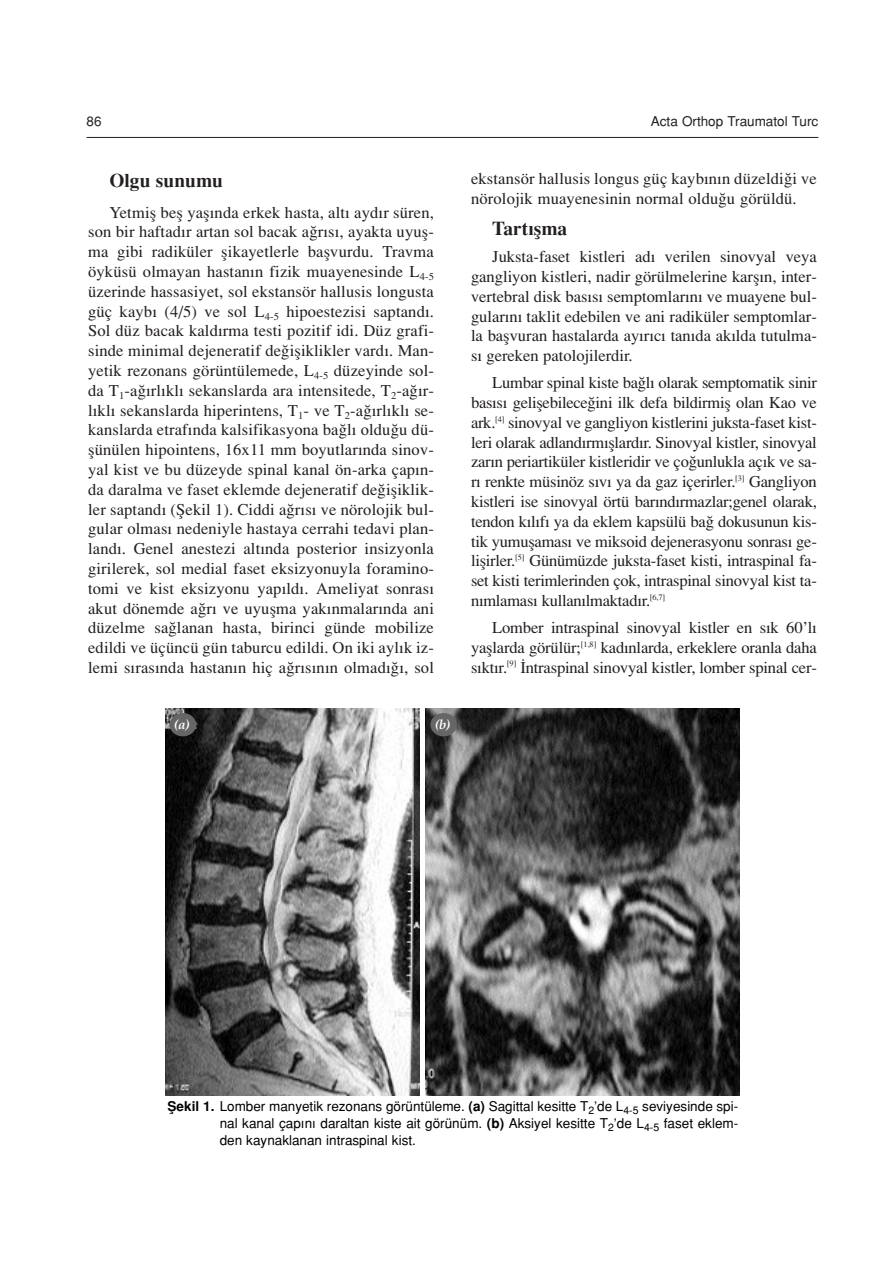
<style>
.page{position:relative;width:893px;height:1263px;background:#fff}
.page>*{position:absolute;margin:0;border:0;box-sizing:border-box;transform-origin:0 0}
.t1{font:19.5px "Times Turk B";color:#231f20}
.t2{font:16.5px/19.8px "Times Turk";color:#231f20;text-align:justify}
.t3{font:13.5px/16.6px "Helvetica Turk";color:#000;text-align:justify}
.t4{font:13.5px "Helvetica Turk";color:#231f20}
.t5{font:13.5px "Palatino Turk BI";color:#fff}
.s1{font-family:"Helvetica Turk B"}
</style>
<div class="page">
<hr style="left:87px;top:137px;width:731px;height:1px;background:#231f20">
<img style="left:426px;top:709px;width:313px;height:387px">
<img style="left:165px;top:709px;width:254px;height:387px">
<div style="left:170px;top:713px;width:26px;height:23px;background:#666;border-radius:50%"></div>
<div style="left:430px;top:713px;width:27px;height:23px;background:#666;border-radius:50%"></div>
<p class="t4" style="left:87px;top:116px;width:17px">86</p>
<p class="t4" style="left:651px;top:116px;width:169px">Acta Orthop Traumatol Turc</p>
<p class="t1" style="left:109px;top:174px;width:115px">Olgu sunumu</p>
<p class="t2" style="left:88px;top:204px;width:347px;text-indent:21px">Yetmifl befl yafl›nda erkek hasta, alt› ayd›r süren, son bir haftad›r artan sol bacak a¤r›s›, ayakta uyufl&shy;ma gibi radiküler flikayetlerle baflvurdu. Travma öyküsü olmayan hastan›n fizik muayenesinde L<sub>4-5 </sub>üzerinde hassasiyet, sol ekstansör hallusis longusta güç kayb› (4/5) ve sol L<sub>4-5</sub> hipoestezisi saptand›.<br>Sol düz bacak kald›rma testi pozitif idi. Düz grafi&shy;sinde minimal dejeneratif de¤ifliklikler vard›. Man&shy;yetik rezonans görüntülemede, L<sub>4-5</sub> düzeyinde sol&shy;da T<sub>1</sub>-a¤›rl›kl› sekanslarda ara intensitede, T<sub>2</sub>-a¤›r&shy;l›kl› sekanslarda hiperintens, T<sub>1</sub>- ve T<sub>2</sub>-a¤›rl›kl› se&shy;kanslarda etraf›nda kalsifikasyona ba¤l› oldu¤u dü&shy;flünülen hipointens, 16x11 mm boyutlar›nda sinov&shy;yal kist ve bu düzeyde spinal kanal ön-arka çap›n&shy;da daralma ve faset eklemde dejeneratif de¤ifliklik&shy;ler saptand› (fiekil 1). Ciddi a¤r›s› ve nörolojik bul&shy;gular olmas› nedeniyle hastaya cerrahi tedavi plan&shy;land›. Genel anestezi alt›nda posterior insizyonla girilerek, sol medial faset eksizyonuyla foramino&shy;tomi ve kist eksizyonu yap›ld›. Ameliyat sonras› akut dönemde a¤r› ve uyuflma yak›nmalar›nda ani düzelme sa¤lanan hasta, birinci günde mobilize edildi ve üçüncü gün taburcu edildi. On iki ayl›k iz&shy;lemi s›ras›nda hastan›n hiç a¤r›s›n›n olmad›¤›, sol</p>
<p class="t5" style="left:174px;top:720px;width:18px">(a)</p>
<p class="t5" style="left:434px;top:720px;width:17px">(b)</p>
<p class="t2" style="left:471px;top:170px;width:347px">ekstansör hallusis longus güç kayb›n›n düzeldi¤i ve nörolojik muayenesinin normal oldu¤u görüldü.</p>
<p class="t1" style="left:492px;top:222px;width:77px">Tart›flma</p>
<p class="t2" style="left:471px;top:248px;width:347px;text-indent:21px">Juksta-faset kistleri ad› verilen sinovyal veya gangliyon kistleri, nadir görülmelerine karfl›n, inter&shy;vertebral disk bas›s› semptomlar›n› ve muayene bul&shy;gular›n› taklit edebilen ve ani radiküler semptomlar&shy;la baflvuran hastalarda ay›r›c› tan›da ak›lda tutulma&shy;s› gereken patolojilerdir.</p>
<p class="t2" style="left:471px;top:374px;width:347px;text-indent:21px">Lumbar spinal kiste ba¤l› olarak semptomatik sinir bas›s› geliflebilece¤ini ilk defa bildirmifl olan Kao ve ark.<sup>[4]</sup> sinovyal ve gangliyon kistlerini juksta-faset kist&shy;leri olarak adland›rm›fllard›r. Sinovyal kistler, sinovyal zar›n periartiküler kistleridir ve ço¤unlukla aç›k ve sa&shy;r› renkte müsinöz s›v› ya da gaz içerirler.<sup>[3]</sup> Gangliyon kistleri ise sinovyal örtü bar›nd›rmazlar;genel olarak, tendon k›l›f› ya da eklem kapsülü ba¤ dokusunun kis&shy;tik yumuflamas› ve miksoid dejenerasyonu sonras› ge&shy;liflirler.<sup>[5]</sup> Günümüzde juksta-faset kisti, intraspinal fa&shy;set kisti terimlerinden çok, intraspinal sinovyal kist ta&shy;n›mlamas› kullan›lmaktad›r.<sup>[6,7]</sup></p>
<p class="t2" style="left:471px;top:619px;width:347px;text-indent:21px">Lomber intraspinal sinovyal kistler en s›k 60’l› yafllarda görülür;<sup>[1,8]</sup> kad›nlarda, erkeklere oranla daha s›kt›r.<sup>[9]</sup> ‹ntraspinal sinovyal kistler, lomber spinal cer-</p>
<p class="t3" style="left:220px;top:1100px;width:520px;text-indent:-52px"><span class="s1">fiekil 1.</span> Lomber manyetik rezonans görüntüleme. <span class="s1">(a)</span> Sagittal kesitte T<sub>2</sub>’de L<sub>4-5</sub> seviyesinde spi&shy;nal kanal çap›n› daraltan kiste ait görünüm. <span class="s1">(b)</span> Aksiyel kesitte T<sub>2</sub>’de L<sub>4-5</sub> faset eklem&shy;den kaynaklanan intraspinal kist.</p>
</div>
